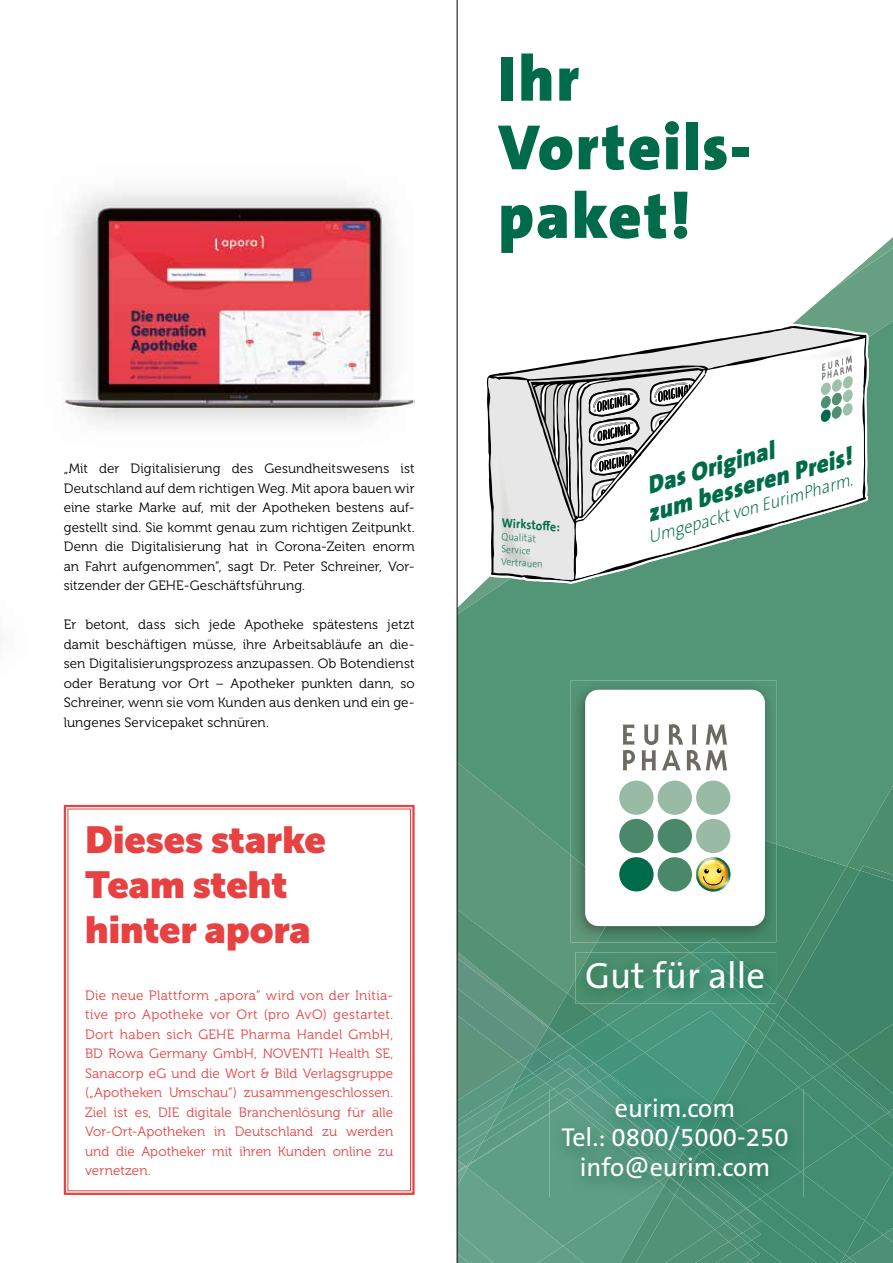
<style>
.page{position:relative;width:893px;height:1263px;background:#fff}
.page>*{position:absolute;margin:0;border:0;box-sizing:border-box;transform-origin:0 0}
.t1{font:900 64.65px/68.6px "The Sans B W9";letter-spacing:.03em;color:#006b48}
.t2{font:900 37.5px/45px "Museo Sans Display";color:#e74142}
.t3{font:36.75px "The Sans B W5 Plain";color:#fff}
.t4{font:25.95px/29.4px "The Sans B W5 Plain";color:#fff;text-align:center}
.t5{font:italic 900 24.9px/27px "The Sans B W9";color:#006b48}
.t6{font:italic 200 18px "The Sans B W2";color:#006b48;scale:.96 1}
.t7{font:13.5px/19.5px "Museo 300";letter-spacing:.005em;color:#000;text-align:justify}
.t8{font:13.5px/19.5px "Museo 300";letter-spacing:.005em;color:#e74142;text-align:justify}
.t9{font:700 12.9px "The Sans B W7";color:#006b48;scale:.91 1}
.t10{font:200 10.5px/12.6px "The Sans B W2";color:#006b48;scale:.91 1}
</style>
<div class="page">
<svg style="left:63px;top:804px;width:352px;height:391px"></svg>
<div style="left:68px;top:809px;width:343px;height:382px;border:1px solid #e74142"></div>
<img style="left:61px;top:190px;width:354px;height:235px">
<div style="left:458px;top:623px;width:435px;height:101px;background:#539577"></div>
<svg style="left:458px;top:289px;width:435px;height:334px"></svg>
<svg style="left:833px;top:237px;width:60px;height:52px"></svg>
<svg style="left:485px;top:324px;width:384px;height:260px"></svg>
<svg style="left:487px;top:326px;width:380px;height:256px"></svg>
<svg style="left:488px;top:328px;width:372px;height:252px"></svg>
<img style="left:571px;top:680px;width:205px;height:44px">
<div style="left:585px;top:690px;width:180px;height:236px;background:#fff;border-radius:13px"></div>
<svg style="left:458px;top:724px;width:435px;height:539px;background:#639e86"></svg>
<img style="left:703px;top:876px;width:20px;height:9px">
<hr style="left:457px;top:0;width:1px;height:1263px;background:#000">
<p class="t7" style="left:64px;top:459px;width:352px">„Mit der Digitalisierung des Gesundheitswesens ist Deutschland auf dem richtigen Weg. Mit apora bauen wir eine starke Marke auf, mit der Apotheken bestens auf&shy;gestellt sind. Sie kommt genau zum richtigen Zeitpunkt.<br>Denn die Digitalisierung hat in Corona-Zeiten enorm an Fahrt aufgenommen”, sagt Dr. Peter Schreiner, Vor&shy;sitzender der GEHE-Geschäftsführung.</p>
<p class="t7" style="left:64px;top:615px;width:352px">Er betont, dass sich jede Apotheke spätestens jetzt damit beschäftigen müsse, ihre Arbeitsabläufe an die&shy;sen Digitalisierungsprozess anzupassen. Ob Botendienst oder Beratung vor Ort – Apotheker punkten dann, so Schreiner, wenn sie vom Kunden aus denken und ein ge&shy;lungenes Servicepaket schnüren.</p>
<h2 class="t2" style="left:85px;top:817px;width:242px">Dieses starke<br>Team steht hinter apora</h2>
<p class="t8" style="left:85px;top:986px;width:310px">Die neue Plattform „apora” wird von der Initia&shy;tive pro Apotheke vor Ort (pro AvO) gestartet.<br>Dort haben sich GEHE Pharma Handel GmbH, BD Rowa Germany GmbH, NOVENTI Health SE, Sanacorp eG und die Wort &amp; Bild Verlagsgruppe („Apotheken Umschau“) zusammengeschlossen.<br>Ziel ist es, DIE digitale Branchenlösung für alle Vor-Ort-Apotheken in Deutschland zu werden und die Apotheker mit ihren Kunden online zu vernetzen.</p>
<h1 class="t1" style="left:498px;top:45px;width:255px">Ihr<br>Vorteils&shy;paket!</h1>
<p class="t9" style="left:503px;top:515px;width:65px;rotate:4deg">Wirkstoff e:</p>
<p class="t10" style="left:502px;top:530px;width:49px;rotate:4deg">Qualität<br>Service<br>Vertrauen</p>
<h3 class="t5" style="left:636px;top:475px;width:213px;rotate:-16deg">Das Original<br>zum besseren Preis!</h3>
<h3 class="t6" style="left:645px;top:527px;width:222px;rotate:-16deg">Umgepackt von EurimPharm.</h3>
<h3 class="t3" style="left:585px;top:952px;width:182px">Gut für alle</h3>
<h3 class="t4" style="left:561px;top:1094px;width:229px">eurim.com<br>Tel.: 0800/5000-250 info@eurim.com</h3>
</div>
